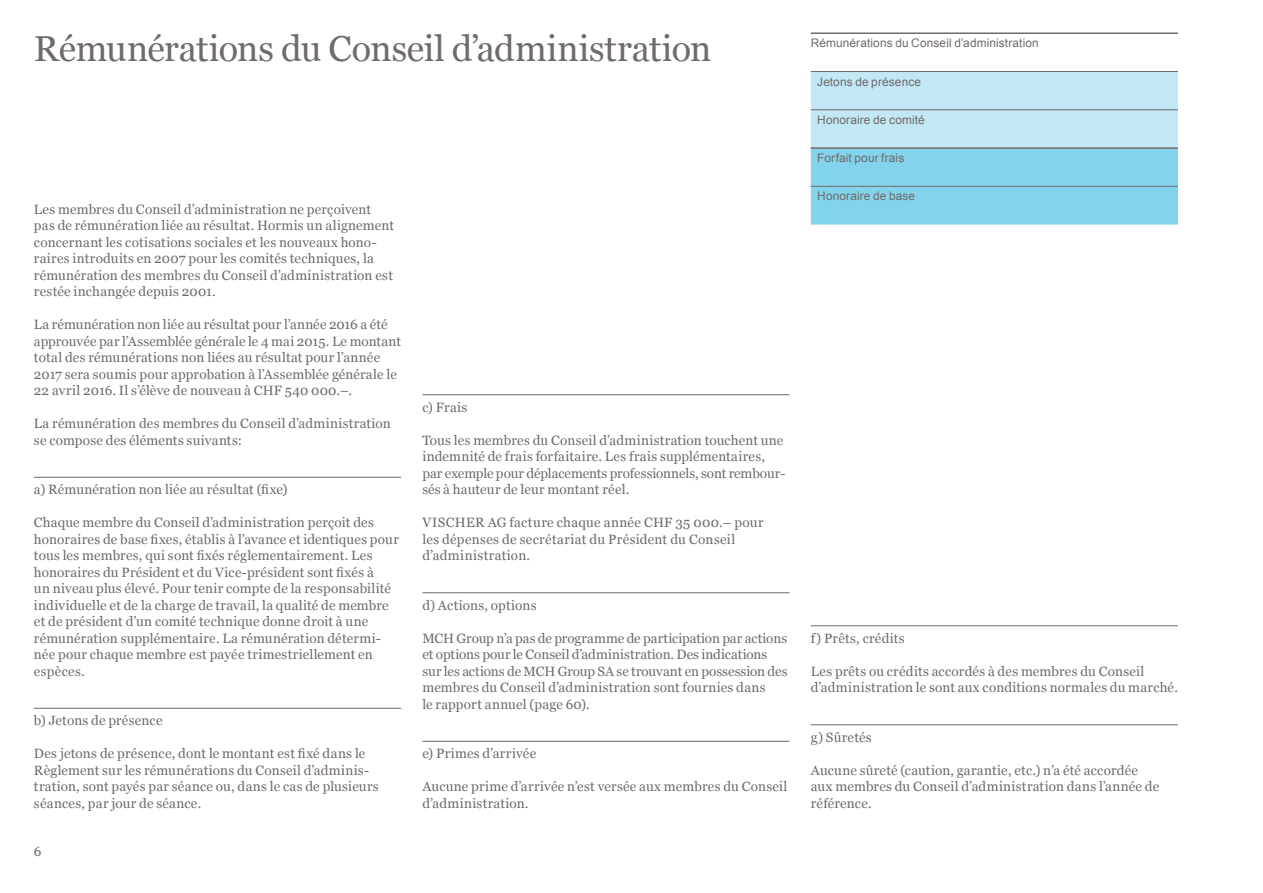
<style>
.page{position:relative;width:1263px;height:893px;background:#fff}
.page>*{position:absolute;margin:0;border:0;box-sizing:border-box;transform-origin:0 0}
.t1{font:36px "Georgia";letter-spacing:-.005em;color:#706a69}
.t2{font:13.5px/16.5px "Georgia";letter-spacing:.01em;color:#706a69}
.t3{font:11.85px "Arial";letter-spacing:.01em;color:#706a69}
</style>
<div class="page">
<hr style="left:34px;top:477px;width:367px;height:1px;background:#706a69">
<hr style="left:34px;top:708px;width:367px;height:1px;background:#706a69">
<hr style="left:422px;top:394px;width:367px;height:1px;background:#706a69">
<hr style="left:422px;top:592px;width:367px;height:1px;background:#706a69">
<hr style="left:422px;top:741px;width:367px;height:1px;background:#706a69">
<hr style="left:811px;top:625px;width:367px;height:1px;background:#706a69">
<hr style="left:811px;top:724px;width:367px;height:1px;background:#706a69">
<svg style="left:811px;top:72px;width:367px;height:153px"></svg>
<hr style="left:811px;top:71px;width:367px;height:1px;background:#706a69">
<hr style="left:811px;top:110px;width:367px;height:1px;background:#706a69">
<hr style="left:811px;top:32px;width:367px;height:2px;background:#706a69">
<hr style="left:811px;top:147px;width:367px;height:2px;background:#706a69">
<hr style="left:811px;top:186px;width:367px;height:1px;background:#706a69">
<h1 class="t1" style="left:34px;top:27px;width:679px">Rémunérations du Conseil d’administration</h1>
<p class="t2" style="left:34px;top:201px;width:362px">Les membres du Conseil d’administration ne perçoivent pas de rémunération liée au résultat. Hormis un alignement concernant les cotisations sociales et les nouveaux hono&shy;raires introduits en 2007 pour les comités techniques, la rémunération des membres du Conseil d’administration est restée inchangée depuis 2001.</p>
<p class="t2" style="left:34px;top:317px;width:369px">La rémunération non liée au résultat pour l’année 2016 a été approuvée par l’Assemblée générale le 4 mai 2015. Le montant total des rémunérations non liées au résultat pour l’année 2017 sera soumis pour approbation à l’Assemblée générale le 22 avril 2016. Il s’élève de nouveau à CHF 540 000.–.</p>
<p class="t2" style="left:34px;top:416px;width:358px">La rémunération des membres du Conseil d’administration se compose des éléments suivants:</p>
<p class="t2" style="left:34px;top:482px;width:255px">a) Rémunération non liée au résultat (fixe)</p>
<p class="t2" style="left:34px;top:515px;width:366px">Chaque membre du Conseil d’administration perçoit des honoraires de base fixes, établis à l’avance et identiques pour tous les membres, qui sont fixés réglementairement. Les honoraires du Président et du Vice-président sont fixés à<br>un niveau plus élevé. Pour tenir compte de la responsabilité individuelle et de la charge de travail, la qualité de membre et de président d’un comité technique donne droit à une rémunération supplémentaire. La rémunération détermi&shy;née pour chaque membre est payée trimestriellement en espèces.</p>
<p class="t2" style="left:34px;top:713px;width:130px">b) Jetons de présence</p>
<p class="t2" style="left:34px;top:746px;width:346px">Des jetons de présence, dont le montant est fixé dans le Règlement sur les rémunérations du Conseil d’adminis&shy;tration, sont payés par séance ou, dans le cas de plusieurs séances, par jour de séance.</p>
<p class="t2" style="left:34px;top:843px;width:9px">6</p>
<p class="t2" style="left:422px;top:399px;width:46px">c) Frais</p>
<p class="t2" style="left:422px;top:432px;width:365px">Tous les membres du Conseil d’administration touchent une indemnité de frais forfaitaire. Les frais supplémentaires, par exemple pour déplacements professionnels, sont rembour&shy;sés à hauteur de leur montant réel.</p>
<p class="t2" style="left:422px;top:515px;width:343px">VISCHER AG facture chaque année CHF 35 000.– pour les dépenses de secrétariat du Président du Conseil d’administration.</p>
<p class="t2" style="left:422px;top:597px;width:116px">d) Actions, options</p>
<p class="t2" style="left:422px;top:630px;width:367px">MCH Group n’a pas de programme de participation par actions et options pour le Conseil d’administration. Des indications sur les actions de MCH Group SA se trouvant en possession des membres du Conseil d’administration sont fournies dans<br>le rapport annuel (page 60).</p>
<p class="t2" style="left:422px;top:746px;width:115px">e) Primes d’arrivée</p>
<p class="t2" style="left:422px;top:779px;width:366px">Aucune prime d’arrivée n’est versée aux membres du Conseil d’administration.</p>
<p class="t3" style="left:811px;top:35px;width:229px">Rémunérations du Conseil d’administration</p>
<p class="t3" style="left:817px;top:74px;width:105px">Jetons de présence</p>
<p class="t3" style="left:817px;top:112px;width:109px">Honoraire de comité</p>
<p class="t3" style="left:817px;top:150px;width:89px">Forfait pour frais</p>
<p class="t3" style="left:817px;top:188px;width:99px">Honoraire de base</p>
<p class="t2" style="left:811px;top:630px;width:95px">f) Prêts, crédits</p>
<p class="t2" style="left:811px;top:663px;width:369px">Les prêts ou crédits accordés à des membres du Conseil d’administration le sont aux conditions normales du marché.</p>
<p class="t2" style="left:811px;top:729px;width:62px">g) Sûretés</p>
<p class="t2" style="left:811px;top:762px;width:350px">Aucune sûreté (caution, garantie, etc.) n’a été accordée aux membres du Conseil d’administration dans l’année de référence.</p>
</div>
